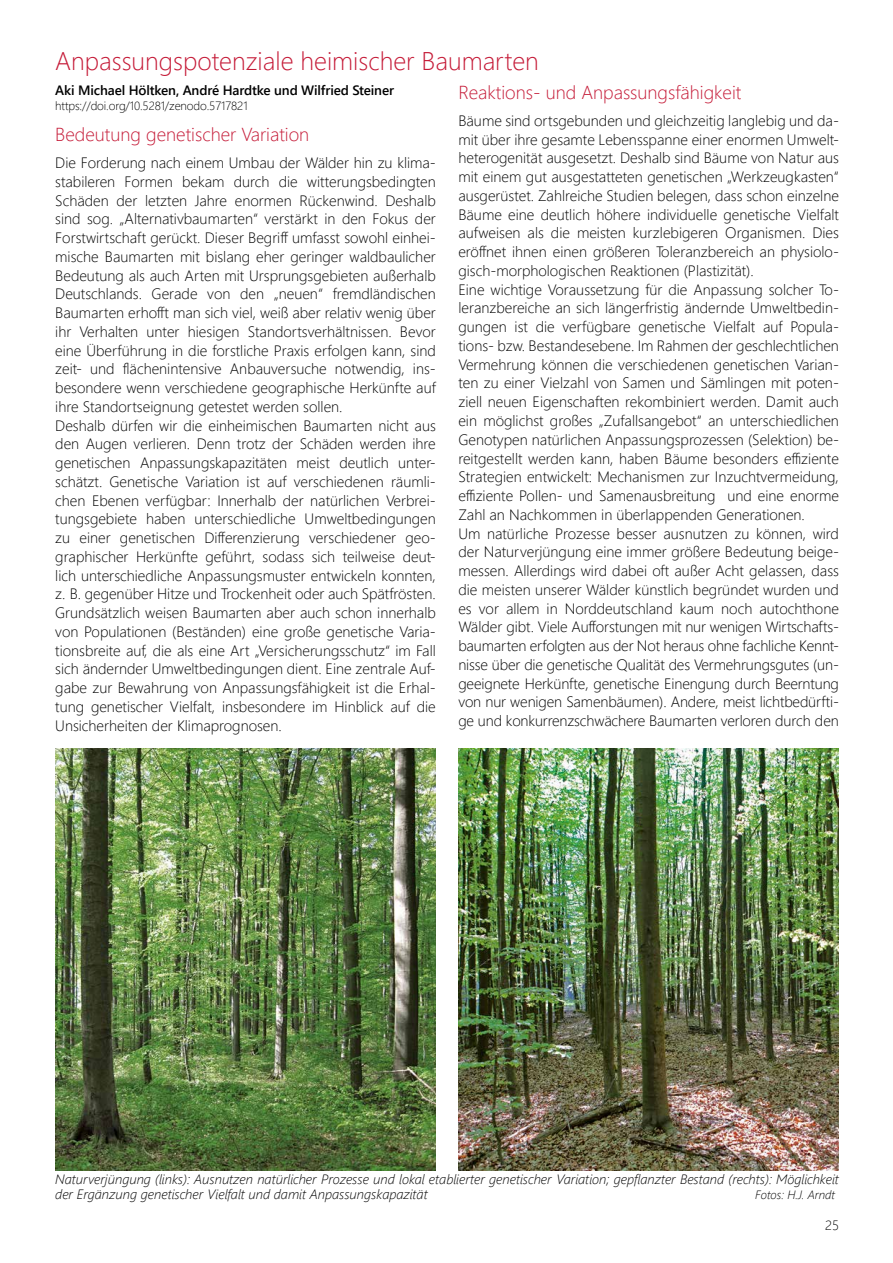
<style>
.page{position:relative;width:893px;height:1263px;background:#fff}
.page>*{position:absolute;margin:0;border:0;box-sizing:border-box;transform-origin:0 0}
.Überschrift1{font:300 25.5px "Segoe UI";color:#c51a37}
.Überschrift2{font:300 18.75px "Segoe UI";color:#c51a37}
.Text{font:300 15px/18.8px "Segoe UI";color:#000;text-align:justify}
.Abbildung{font:italic 300 13.5px/15px "Segoe UI";color:#000}
.Autoren{font:600 13.5px "Segoe UI";letter-spacing:-.01em;color:#000}
.t1{font:300 13.5px "Segoe UI";color:#000}
.doi{font:300 12px "Segoe UI";letter-spacing:-.01em;color:#000}
.Abbildung-2{font:italic 300 12px "Segoe UI";color:#000}
</style>
<div class="page">
<img style="left:458px;top:748px;width:381px;height:422px">
<img style="left:55px;top:748px;width:381px;height:422px">
<p class="Überschrift1" style="left:55px;top:36px;width:485px">Anpassungspotenziale heimischer Baumarten</p>
<p class="Autoren" style="left:55px;top:77px;width:340px">Aki Michael Höltken, André Hardtke und Wilfried Steiner</p>
<p class="doi" style="left:55px;top:94px;width:194px">https://doi.org/10.5281/zenodo.5717821</p>
<p class="Überschrift2" style="left:55px;top:117px;width:256px">Bedeutung genetischer Variation</p>
<p class="Text" style="left:55px;top:152px;width:382px">Die Forderung nach einem Umbau der Wälder hin zu klima&shy;stabileren Formen bekam durch die witterungsbedingten Schäden der letzten Jahre enormen Rückenwind. Deshalb sind sog. „Alternativbaumarten“ verstärkt in den Fokus der Forstwirtschaft gerückt. Dieser Begriff umfasst sowohl einhei&shy;mische Baumarten mit bislang eher geringer waldbaulicher Bedeutung als auch Arten mit Ursprungsgebieten außerhalb Deutschlands. Gerade von den „neuen“ fremdländischen Baumarten erhofft man sich viel, weiß aber relativ wenig über ihr Verhalten unter hiesigen Standortsverhältnissen. Bevor eine Überführung in die forstliche Praxis erfolgen kann, sind zeit- und flächenintensive Anbauversuche notwendig, ins&shy;besondere wenn verschiedene geographische Herkünfte auf ihre Standortseignung getestet werden sollen.</p>
<p class="Text" style="left:55px;top:414px;width:382px">Deshalb dürfen wir die einheimischen Baumarten nicht aus den Augen verlieren. Denn trotz der Schäden werden ihre genetischen Anpassungskapazitäten meist deutlich unter&shy;schätzt. Genetische Variation ist auf verschiedenen räumli&shy;chen Ebenen verfügbar: Innerhalb der natürlichen Verbrei&shy;tungsgebiete haben unterschiedliche Umweltbedingungen zu einer genetischen Differenzierung verschiedener geo&shy;graphischer Herkünfte geführt, sodass sich teilweise deut&shy;lich unterschiedliche Anpassungsmuster entwickeln konnten, z. B. gegenüber Hitze und Trockenheit oder auch Spätfrösten.<br>Grundsätzlich weisen Baumarten aber auch schon innerhalb von Populationen (Beständen) eine große genetische Varia&shy;tionsbreite auf, die als eine Art „Versicherungsschutz“ im Fall sich ändernder Umweltbedingungen dient. Eine zentrale Auf&shy;gabe zur Bewahrung von Anpassungsfähigkeit ist die Erhal&shy;tung genetischer Vielfalt, insbesondere im Hinblick auf die Unsicherheiten der Klimaprognosen.</p>
<p class="Überschrift2" style="left:458px;top:74px;width:284px">Reaktions- und Anpassungsfähigkeit</p>
<p class="Text" style="left:458px;top:110px;width:382px">Bäume sind ortsgebunden und gleichzeitig langlebig und da&shy;mit über ihre gesamte Lebensspanne einer enormen Umwelt&shy;heterogenität ausgesetzt. Deshalb sind Bäume von Natur aus mit einem gut ausgestatteten genetischen „Werkzeugkasten“ ausgerüstet. Zahlreiche Studien belegen, dass schon einzelne Bäume eine deutlich höhere individuelle genetische Vielfalt aufweisen als die meisten kurzlebigeren Organismen. Dies eröffnet ihnen einen größeren Toleranzbereich an physiolo&shy;gisch-morphologischen Reaktionen (Plastizität).</p>
<p class="Text" style="left:458px;top:279px;width:382px;text-align:left">Eine wichtige Voraussetzung für die Anpassung solcher To&shy;leranzbereiche an sich längerfristig ändernde Umweltbedin&shy;gungen ist die verfügbare genetische Vielfalt auf Popula&shy;tions- bzw. Bestandesebene. Im Rahmen der geschlechtlichen Vermehrung können die verschiedenen genetischen Varian&shy;ten zu einer Vielzahl von Samen und Sämlingen mit poten&shy;ziell neuen Eigenschaften rekombiniert werden. Damit auch ein möglichst großes „Zufallsangebot“ an unterschiedlichen Genotypen natürlichen Anpassungsprozessen (Selektion) be&shy;reitgestellt werden kann, haben Bäume besonders effiziente Strategien entwickelt: Mechanismen zur Inzuchtvermeidung, effiziente Pollen- und Samenausbreitung und eine enorme Zahl an Nachkommen in überlappenden Generationen.</p>
<p class="Text" style="left:458px;top:522px;width:382px">Um natürliche Prozesse besser ausnutzen zu können, wird der Naturverjüngung eine immer größere Bedeutung beige&shy;messen. Allerdings wird dabei oft außer Acht gelassen, dass die meisten unserer Wälder künstlich begründet wurden und es vor allem in Norddeutschland kaum noch autochthone Wälder gibt. Viele Aufforstungen mit nur wenigen Wirtschafts&shy;baumarten erfolgten aus der Not heraus ohne fachliche Kennt&shy;nisse über die genetische Qualität des Vermehrungsgutes (un&shy;geeignete Herkünfte, genetische Einengung durch Beerntung von nur wenigen Samenbäumen). Andere, meist lichtbedürfti&shy;ge und konkurrenzschwächere Baumarten verloren durch den</p>
<p class="Abbildung" style="left:55px;top:1169px;width:785px">Naturverjüngung (links): Ausnutzen natürlicher Prozesse und lokal etablierter genetischer Variation; gepflanzter Bestand (rechts): Möglichkeit der Ergänzung genetischer Vielfalt und damit Anpassungskapazität</p>
<p class="Abbildung-2" style="left:755px;top:1183px;width:81px">Fotos: H.J. Arndt</p>
<p class="t1" style="left:825px;top:1213px;width:15px">25</p>
</div>
